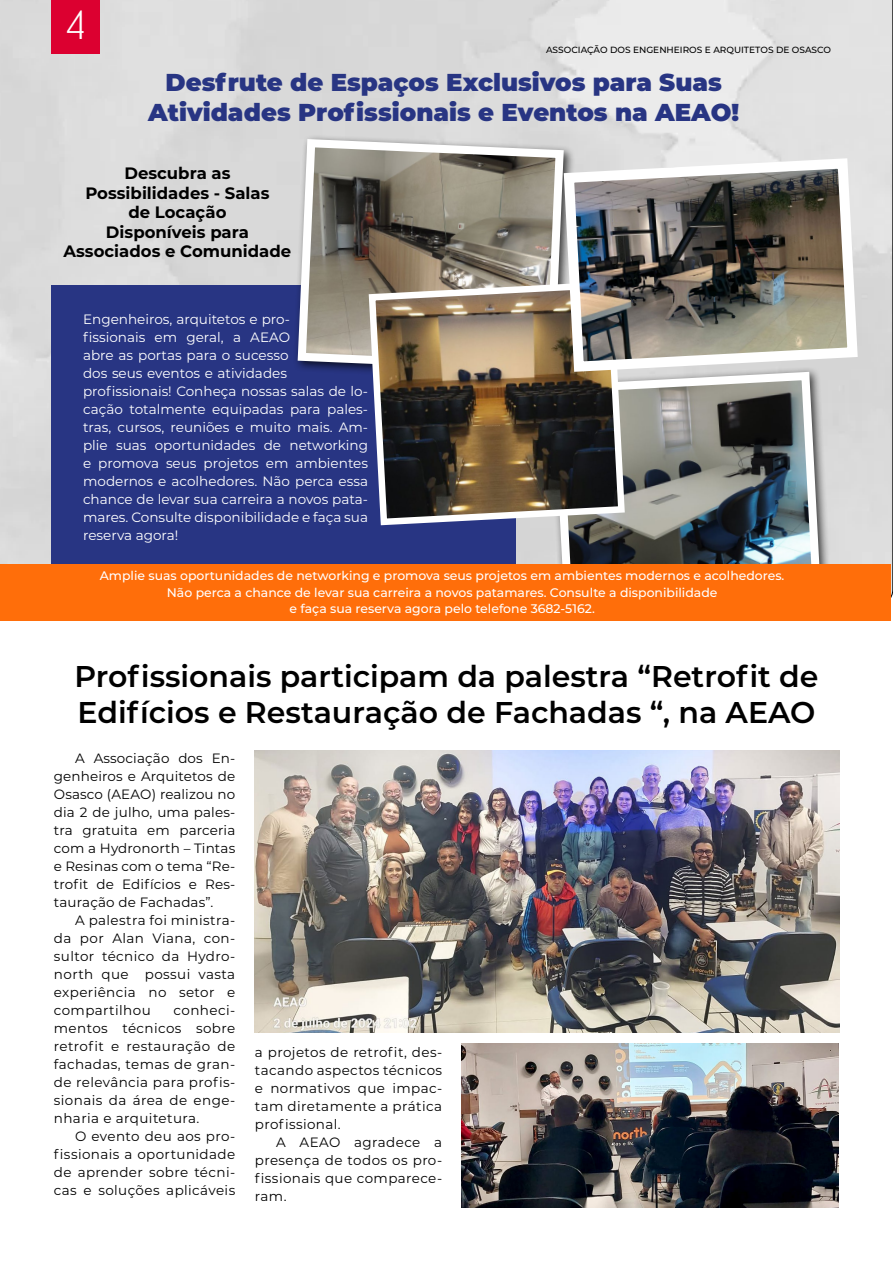
<style>
.page{position:relative;width:893px;height:1263px;background:#fff}
.page>*{position:absolute;margin:0;border:0;box-sizing:border-box;transform-origin:0 0}
.t1{font:100 38.85px "Hermes";color:#fff}
.t2{font:600 30px/36px "Montserrat";color:#000}
.t3{font:900 24.45px/29.8px "Montserrat";color:#283583;text-align:center}
.t4{font:700 16.5px/19.5px "Montserrat";color:#000;text-align:center}
.t5{font:13.65px/18px "Montserrat";color:#fff}
.t6{font:13.5px/18px "Montserrat";letter-spacing:.03em;color:#000;text-align:justify}
.t7{font:500 12.45px/16.2px "Montserrat";color:#fff;text-align:center}
.t8{font:500 9px "Montserrat";color:#000}
</style>
<div class="page">
<svg style="left:0;top:0;width:893px;height:598px;background:#dcdcdc"></svg>
<hr style="left:892px;top:1059px;width:1px;height:114px;background:#283583">
<div style="left:51px;top:286px;width:465px;height:283px;background:#283583"></div>
<img style="left:549px;top:377px;width:276px;height:187px">
<svg style="left:293px;top:135px;width:275px;height:237px;background:#928d84"></svg>
<img style="left:365px;top:278px;width:263px;height:251px">
<img style="left:558px;top:153px;width:305px;height:224px">
<div style="left:0;top:564px;width:891px;height:57px;background:#ff6e0a"></div>
<div style="left:51px;top:0;width:48px;height:54px;background:#dc0030"></div>
<img style="left:255px;top:751px;width:584px;height:282px">
<img style="left:461px;top:1044px;width:378px;height:163px">
<h1 class="t1" style="left:65px;top:0;width:24px">4</h1>
<p class="t8" style="left:546px;top:44px;width:287px">ASSOCIAÇÃO DOS ENGENHEIROS E ARQUITETOS DE OSASCO</p>
<h3 class="t3" style="left:148px;top:65px;width:592px">Desfrute de Espaços Exclusivos para Suas<br>Atividades Profissionais e Eventos na AEAO!</h3>
<p class="t4" style="left:64px;top:163px;width:229px">Descubra as<br>Possibilidades - Salas<br>de Locação<br>Disponíveis para<br>Associados e Comunidade</p>
<p class="t5" style="left:83px;top:309px;width:287px">Engenheiros, arquitetos e pro-<br>fissionais em geral, a AEAO<br>abre as portas para o sucesso<br>dos seus eventos e atividades profissionais! Conheça nossas salas de lo&shy;cação totalmente equipadas para pales&shy;tras, cursos, reuniões e muito mais. Am&shy;plie suas oportunidades de networking e promova seus projetos em ambientes modernos e acolhedores. Não perca essa chance de levar sua carreira a novos pata&shy;mares. Consulte disponibilidade e faça sua reserva agora!</p>
<p class="t7" style="left:100px;top:567px;width:686px">Amplie suas oportunidades de networking e promova seus projetos em ambientes modernos e acolhedores.<br>Não perca a chance de levar sua carreira a novos patamares. Consulte a disponibilidade<br>e faça sua reserva agora pelo telefone 3682-5162.</p>
<h2 class="t2" style="left:75px;top:657px;width:745px">Profissionais participam da palestra “Retrofit de<br>Edifícios e Restauração de Fachadas “, na AEAO</h2>
<p class="t6" style="left:54px;top:748px;width:183px;text-indent:21px">A Associação dos En&shy;genheiros e Arquitetos de Osasco (AEAO) realizou no dia 2 de julho, uma pales&shy;tra gratuita em parceria com a Hydronorth – Tintas e Resinas com o tema “Re&shy;trofit de Edifícios e Res&shy;tauração de Fachadas”.</p>
<p class="t6" style="left:54px;top:910px;width:183px;text-indent:21px">A palestra foi ministra&shy;da por Alan Viana, con&shy;sultor técnico da Hydro&shy;north que possui vasta experiência no setor e compartilhou</p>
<p class="t6" style="left:54px;top:1000px;width:183px;text-indent:120px">conheci&shy;mentos técnicos sobre retrofit e restauração de fachadas, temas de gran&shy;de relevância para profis&shy;sionais da área de enge&shy;nharia e arquitetura.</p>
<p class="t6" style="left:54px;top:1126px;width:183px;text-indent:21px">O evento deu aos pro&shy;fissionais a oportunidade de aprender sobre técni&shy;cas e soluções aplicáveis</p>
<p class="t6" style="left:255px;top:1043px;width:189px">a projetos de retrofit, des&shy;tacando aspectos técnicos e normativos que impac&shy;tam diretamente a prática profissional.</p>
<p class="t6" style="left:255px;top:1132px;width:189px;text-indent:21px">A AEAO agradece a presença de todos os pro&shy;fissionais que comparece&shy;ram.</p>
</div>
